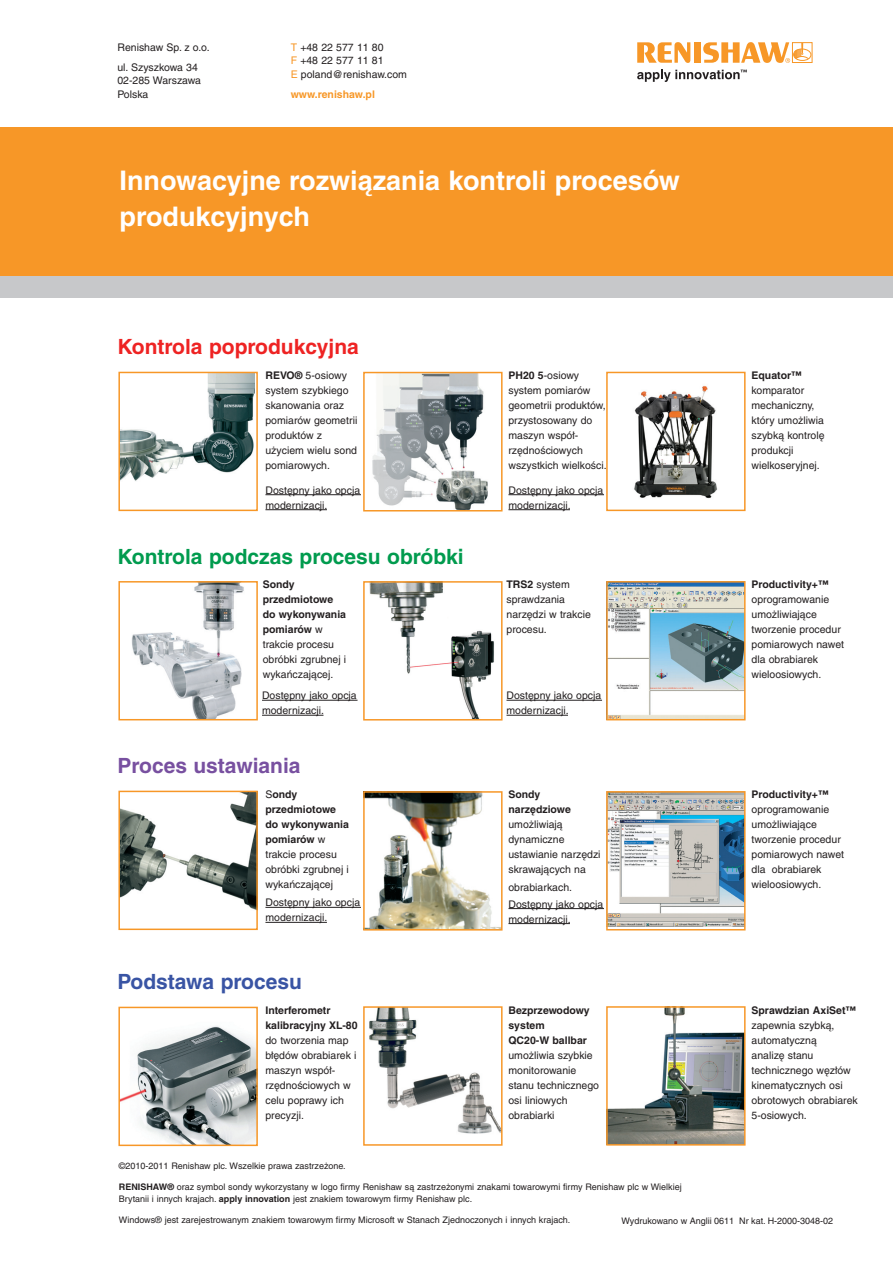
<style>
.page{position:relative;width:893px;height:1263px;background:#fff}
.page>*{position:absolute;margin:0;border:0;box-sizing:border-box;transform-origin:0 0}
.t1{font:700 27px/36px "Helvetica CE";color:#fff}
.t2{font:700 21px "Helvetica CE";color:#009b4e}
.t3{font:700 21px "Helvetica CE";color:#ee2323}
.t4{font:700 21px "Helvetica CE";color:#7850a0}
.t5{font:700 21px "Helvetica CE";color:#3954a4}
.t6{font:10.5px/15px "Helvetica CE";color:#231f20}
.t7{font:10.5px/13.5px "Helvetica";color:#231f20}
.t8{font:700 10.5px "Helvetica";color:#f79727}
.t9{font:9px/12px "Helvetica CE";color:#231f20}
.t10{font:9px "Helvetica";color:#231f20}
.s1{color:#f79727}
.s2{font-weight:700}
.s3{font-family:"Helvetica"}
</style>
<div class="page">
<div style="left:0;top:276px;width:893px;height:21px;background:#c7c8ca"></div>
<svg style="left:637px;top:42px;width:53px;height:21px"></svg>
<div style="left:694px;top:42px;width:7px;height:21px;background:#f79727"></div>
<div style="left:792px;top:42px;width:20px;height:21px;border:1px solid #f79727"></div>
<div style="left:793px;top:49px;width:18px;height:12px;border:1px solid #f79727;border-radius:50%"></div>
<svg style="left:703px;top:42px;width:106px;height:21px"></svg>
<svg style="left:637px;top:70px;width:110px;height:12px"></svg>
<img style="left:121px;top:375px;width:134px;height:106px">
<div style="left:118px;top:372px;width:140px;height:139px;border:2px solid #f79727"></div>
<img style="left:132px;top:584px;width:112px;height:133px">
<div style="left:118px;top:581px;width:140px;height:139px;border:2px solid #f79727"></div>
<img style="left:121px;top:1026px;width:134px;height:117px">
<div style="left:118px;top:1007px;width:140px;height:139px;border:2px solid #f79727"></div>
<img style="left:634px;top:385px;width:84px;height:114px">
<div style="left:606px;top:372px;width:140px;height:139px;border:2px solid #f79727"></div>
<img style="left:369px;top:584px;width:125px;height:133px">
<div style="left:363px;top:581px;width:140px;height:139px;border:2px solid #f79727"></div>
<img style="left:609px;top:584px;width:134px;height:133px">
<div style="left:606px;top:581px;width:140px;height:139px;border:2px solid #f79727"></div>
<img style="left:366px;top:794px;width:129px;height:133px">
<div style="left:363px;top:791px;width:140px;height:139px;border:2px solid #f79727"></div>
<img style="left:609px;top:794px;width:134px;height:133px">
<div style="left:606px;top:791px;width:140px;height:139px;border:2px solid #f79727"></div>
<img style="left:369px;top:1009px;width:131px;height:125px">
<div style="left:363px;top:1006px;width:140px;height:140px;border:2px solid #f79727"></div>
<img style="left:609px;top:1009px;width:134px;height:133px">
<div style="left:606px;top:1006px;width:140px;height:139px;border:2px solid #f79727"></div>
<img style="left:121px;top:794px;width:134px;height:116px">
<div style="left:118px;top:791px;width:140px;height:139px;border:2px solid #f79727"></div>
<img style="left:372px;top:375px;width:116px;height:133px">
<div style="left:363px;top:372px;width:140px;height:139px;border:2px solid #f79727"></div>
<hr style="left:265px;top:494px;width:96px;height:1px;background:#231f20">
<hr style="left:265px;top:509px;width:62px;height:1px;background:#231f20">
<div style="left:0;top:127px;width:893px;height:149px;background:#f79727"></div>
<hr style="left:506px;top:700px;width:96px;height:1px;background:#231f20">
<hr style="left:506px;top:715px;width:62px;height:1px;background:#231f20">
<hr style="left:262px;top:700px;width:96px;height:1px;background:#231f20">
<hr style="left:262px;top:715px;width:61px;height:1px;background:#231f20">
<hr style="left:265px;top:907px;width:96px;height:1px;background:#231f20">
<hr style="left:265px;top:922px;width:62px;height:1px;background:#231f20">
<hr style="left:508px;top:908px;width:96px;height:1px;background:#231f20">
<hr style="left:508px;top:923px;width:62px;height:1px;background:#231f20">
<hr style="left:508px;top:494px;width:96px;height:1px;background:#231f20">
<hr style="left:508px;top:509px;width:62px;height:1px;background:#231f20">
<p class="t7" style="left:117px;top:37px;width:94px;line-height:20.2px">Renishaw Sp. z o.o. ul. Szyszkowa 34</p>
<p class="t7" style="left:117px;top:74px;width:85px">02-285 Warszawa<br>Polska</p>
<p class="t7" style="left:291px;top:40px;width:118px"><span class="s1">T</span> +48 22 577 11 80<br><span class="s1">F</span> +48 22 577 11 81<br><span class="s1">E</span> poland@renishaw.com</p>
<p class="t8" style="left:291px;top:88px;width:86px">www.renishaw.pl</p>
<p class="t1" style="left:120px;top:162px;width:562px">Innowacyjne rozwiązania kontroli procesów produkcyjnych</p>
<p class="t3" style="left:117px;top:335px;width:243px">Kontrola poprodukcyjna</p>
<p class="t6" style="left:265px;top:368px;width:93px"><span class="s2">REVO®</span> 5-osiowy system szybkiego skanowania oraz pomiarów geometrii produktów z użyciem wielu sond pomiarowych.</p>
<p class="t6" style="left:265px;top:482px;width:96px">Dostępny jako opcja modernizacji.</p>
<p class="t2" style="left:117px;top:544px;width:348px">Kontrola podczas procesu obróbki</p>
<p class="t6" style="left:263px;top:577px;width:85px"><span class="s2">Sondy przedmiotowe do wykonywania pomiarów</span> w trakcie procesu obróbki zgrubnej i wykańczającej.</p>
<p class="t6" style="left:262px;top:688px;width:96px">Dostępny jako opcja modernizacji.</p>
<p class="t4" style="left:117px;top:753px;width:185px">Proces ustawiania</p>
<p class="t6" style="left:265px;top:787px;width:85px">S<span class="s2">ondy przedmiotowe do wykonywania pomiarów</span> w trakcie procesu obróbki zgrubnej i wykańczającej</p>
<p class="t6" style="left:508px;top:368px;width:100px"><span class="s2">PH20 5</span>-osiowy system pomiarów geometrii produktów, przystosowany do maszyn współ&shy;rzędnościowych wszystkich wielkości.</p>
<p class="t6" style="left:751px;top:368px;width:75px"><span class="s2">Equator™ </span>komparator mechaniczny, który umożliwia szybką kontrolę produkcji wielkoseryjnej.</p>
<p class="t6" style="left:508px;top:482px;width:96px">Dostępny jako opcja modernizacji.</p>
<p class="t6" style="left:506px;top:577px;width:86px"><span class="s2">TRS2</span> system sprawdzania narzędzi w trakcie procesu.</p>
<p class="t6" style="left:506px;top:688px;width:96px">Dostępny jako opcja modernizacji.</p>
<p class="t6" style="left:508px;top:787px;width:94px"><span class="s2">Sondy narzędziowe </span>umożliwiają dynamiczne ustawianie narzędzi skrawających na</p>
<p class="t6" style="left:508px;top:880px;width:65px">obrabiarkach.</p>
<p class="t6" style="left:751px;top:577px;width:94px"><span class="s2">Productivity+™ </span>oprogramowanie umożliwiające tworzenie procedur pomiarowych nawet dla obrabiarek wieloosiowych.</p>
<p class="t6" style="left:751px;top:787px;width:94px"><span class="s2">Productivity+™ </span>oprogramowanie umożliwiające tworzenie procedur pomiarowych nawet dla obrabiarek wieloosiowych.</p>
<p class="t6" style="left:265px;top:895px;width:96px">Dostępny jako opcja modernizacji.</p>
<p class="t6" style="left:508px;top:896px;width:96px">Dostępny jako opcja modernizacji.</p>
<p class="t5" style="left:117px;top:969px;width:186px">Podstawa procesu</p>
<p class="t6" style="left:265px;top:1002px;width:94px"><span class="s2">Interferometr kalibracyjny XL-80 </span>do tworzenia map błędów obrabiarek i maszyn współ&shy;rzędnościowych w celu poprawy ich precyzji.</p>
<p class="t6" style="left:508px;top:1003px;width:92px"><span class="s2">Bezprzewodowy system<br>QC20-W ballbar </span>umożliwia szybkie monitorowanie stanu technicznego osi liniowych obrabiarki</p>
<p class="t6" style="left:751px;top:1003px;width:108px"><span class="s2">Sprawdzian AxiSet™ </span>zapewnia szybką, automatyczną<br>analizę stanu technicznego węzłów kinematycznych osi obrotowych obrabiarek<br>5-osiowych.</p>
<p class="t9" style="left:119px;top:1160px;width:228px"><span class="s3">©2010-2011 Renishaw plc.</span> Wszelkie prawa zastrzeżone.</p>
<p class="t9" style="left:119px;top:1181px;width:564px"><span class="s2">RENISHAW®</span> oraz symbol sondy wykorzystany w logo firmy Renishaw są zastrzeżonymi znakami towarowymi firmy Renishaw plc w Wielkiej<br>Brytanii i innych krajach. <span class="s2">apply innovation</span> jest znakiem towarowym firmy Renishaw plc.</p>
<p class="t9" style="left:119px;top:1214px;width:453px">Windows® jest zarejestrowanym znakiem towarowym firmy Microsoft w Stanach Zjednoczonych i innych krajach.</p>
<p class="t10" style="left:622px;top:1216px;width:213px">Wydrukowano w Anglii 0611 Nr kat. H-2000-3048-02</p>
</div>
